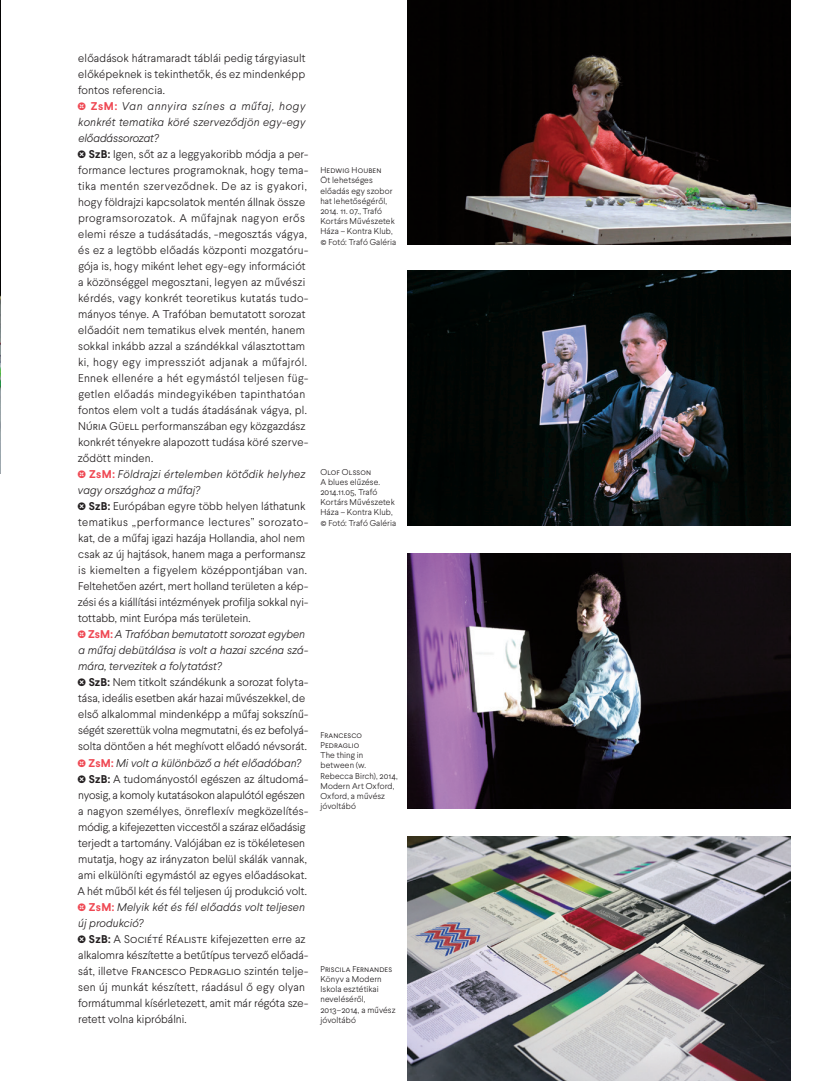
<style>
.page{position:relative;width:833px;height:1081px;background:#fff}
.page>*{position:absolute;margin:0;border:0;box-sizing:border-box;transform-origin:0 0}
.szcena_2014{font:300 11.25px/16px "Larsseit";letter-spacing:.01em;color:#231f20}
.szcena_2014-2{font:italic 300 11.25px/16px "Larsseit";letter-spacing:.005em;color:#231f20}
.képalir2{font:300 8.5px/10.2px "Larsseit";letter-spacing:.01em;color:#231f20}
.kepalir1{font:300 8.5px/10.2px "Larsseit";letter-spacing:.015em;color:#231f20}
.s1{font-weight:700;font-style:normal;color:#ef4853}
.s2{font-weight:700}
</style>
<div class="page">
<img style="left:0;top:0;width:1px;height:473px">
<img style="left:407px;top:0;width:383px;height:244px">
<img style="left:407px;top:270px;width:383px;height:256px">
<img style="left:407px;top:553px;width:383px;height:256px">
<img style="left:407px;top:836px;width:383px;height:245px">
<p class="szcena_2014" style="left:78px;top:51px;width:229px;text-align:justify">előadások hátramaradt táblái pedig tárgyiasult előképeknek is tekinthetők, és ez mindenképp fontos referencia.</p>
<p class="szcena_2014-2" style="left:78px;top:99px;width:229px;text-align:justify;text-indent:12px"><span class="s1">ZsM:</span> Van annyira színes a műfaj, hogy konkrét tematika köré szerveződjön egy-egy előadássorozat?</p>
<p class="szcena_2014" style="left:78px;top:147px;width:232px;text-indent:11px"><span class="s2">SzB:</span> Igen, sőt az a leggyakoribb módja a per&shy;formance lectures programoknak, hogy tema&shy;tika mentén szerveződnek. De az is gyakori, hogy földrajzi kapcsolatok mentén állnak össze programsorozatok. A műfajnak nagyon erős elemi része a tudásátadás, -megosztás vágya, és ez a legtöbb előadás központi mozgatóru&shy;gója is, hogy miként lehet egy-egy információt a közönséggel megosztani, legyen az művészi kérdés, vagy konkrét teoretikus kutatás tudo&shy;mányos ténye. A Trafóban bemutatott sorozat előadóit nem tematikus elvek mentén, hanem sokkal inkább azzal a szándékkal választottam ki, hogy egy impressziót adjanak a műfajról.<br>Ennek ellenére a hét egymástól teljesen füg&shy;getlen előadás mindegyikében tapinthatóan fontos elem volt a tudás átadásának vágya, pl.<br>Núria Güell performanszában egy közgazdász konkrét tényekre alapozott tudása köré szerve&shy;ződött minden.</p>
<p class="szcena_2014-2" style="left:78px;top:467px;width:229px;text-indent:11px"><span class="s1">ZsM:</span> Földrajzi értelemben kötődik helyhez vagy országhoz a műfaj?</p>
<p class="szcena_2014" style="left:78px;top:499px;width:232px;text-indent:11px"><span class="s2">SzB:</span> Európában egyre több helyen láthatunk tematikus „performance lectures” sorozato&shy;kat, de a műfaj igazi hazája Hollandia, ahol nem csak az új hajtások, hanem maga a performansz is kiemelten a figyelem középpontjában van.<br>Feltehetően azért, mert holland területen a kép&shy;zési és a kiállítási intézmények profilja sokkal nyi&shy;tottabb, mint Európa más területein.</p>
<p class="szcena_2014-2" style="left:78px;top:627px;width:231px;text-indent:10px"><span class="s1">ZsM:</span> A Trafóban bemutatott sorozat egyben a műfaj debütálása is volt a hazai szcéna szá&shy;mára, tervezitek a folytatást?</p>
<p class="szcena_2014" style="left:78px;top:675px;width:232px;text-indent:11px"><span class="s2">SzB:</span> Nem titkolt szándékunk a sorozat folyta&shy;tása, ideális esetben akár hazai művészekkel, de első alkalommal mindenképp a műfaj sokszínű&shy;ségét szerettük volna megmutatni, és ez befolyá&shy;solta döntően a hét meghívott előadó névsorát.</p>
<p class="szcena_2014-2" style="left:88px;top:755px;width:214px"><span class="s1">ZsM:</span> Mi volt a különböző a hét előadóban?</p>
<p class="szcena_2014" style="left:77px;top:771px;width:232px;text-indent:11px"><span class="s2">SzB:</span> A tudományostól egészen az áltudomá&shy;nyosig, a komoly kutatásokon alapulótól egészen a nagyon személyes, önreflexív megközelítés&shy;módig, a kifejezetten viccestől a száraz előadásig terjedt a tartomány. Valójában ez is tökéletesen mutatja, hogy az irányzaton belül skálák vannak, ami elkülöníti egymástól az egyes előadásokat.<br>A hét műből két és fél teljesen új produkció volt.</p>
<p class="szcena_2014-2" style="left:78px;top:899px;width:228px;text-indent:11px"><span class="s1">ZsM:</span> Melyik két és fél előadás volt teljesen új produkció?</p>
<p class="szcena_2014" style="left:78px;top:931px;width:232px;text-indent:11px"><span class="s2">SzB:</span> A Société Réaliste kifejezetten erre az alkalomra készítette a betűtípus tervező előadá&shy;sát, illetve Francesco Pedraglio szintén telje&shy;sen új munkát készített, ráadásul ő egy olyan formátummal kísérletezett, amit már régóta sze&shy;retett volna kipróbálni.</p>
<p class="kepalir1" style="left:320px;top:165px;width:62px">Hedwig Houben</p>
<p class="képalir2" style="left:320px;top:176px;width:77px">Öt lehetséges előadás egy szobor hat lehetőségéről,<br>2014. 11. 07., Trafó<br>Kortárs Művészetek<br>Háza – Kontra Klub, © Fotó: Trafó Galéria</p>
<p class="kepalir1" style="left:320px;top:467px;width:52px">Olof Olsson</p>
<p class="képalir2" style="left:320px;top:477px;width:77px">A blues elűzése.<br>2014.11.05, Trafó<br>Kortárs Művészetek<br>Háza – Kontra Klub, © Fotó: Trafó Galéria</p>
<p class="kepalir1" style="left:320px;top:730px;width:43px">Francesco<br>Pedraglio</p>
<p class="képalir2" style="left:320px;top:750px;width:79px">The thing in between (w.<br>Rebecca Birch), 2014,<br>Modern Art Oxford,<br>Oxford, a művész jóvoltábó</p>
<p class="kepalir1" style="left:320px;top:964px;width:73px">Priscila Fernandes</p>
<p class="képalir2" style="left:320px;top:974px;width:77px">Könyv a Modern<br>Iskola esztétikai neveléséről,<br>2013–2014, a művész jóvoltábó</p>
</div>
